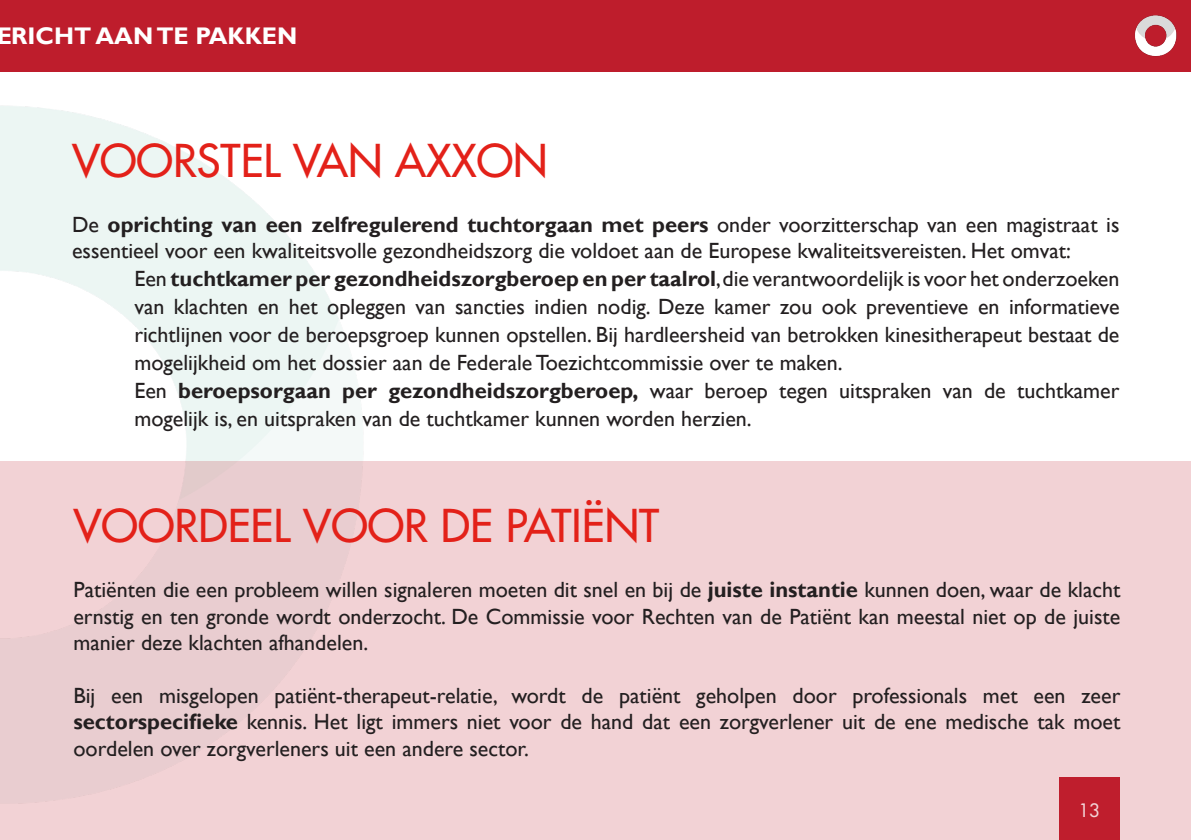
<style>
.page{position:relative;width:1191px;height:840px;background:#fff}
.page>*{position:absolute;margin:0;border:0;box-sizing:border-box;transform-origin:0 0}
.Kop_2{font:500 44px "Futura Std";color:#e32119}
.t1{font:700 24px "Gill Sans";color:#fff}
.tekst_11{font:22px/26.4px "Gill Sans";color:#231f20;text-align:justify}
.t2{font:500 18px "Futura Std";color:#fff}
.s1{font-weight:700}
</style>
<div class="page">
<div style="left:0;top:0;width:1191px;height:72px;background:#be1d2c"></div>
<img style="left:1134px;top:15px;width:43px;height:42px">
<div style="left:0;top:461px;width:1191px;height:378px;background:#f2d2d5"></div>
<p class="t1" style="left:-4px;top:21px;width:303px">ERICHT AAN TE PAKKEN</p>
<p class="Kop_2" style="left:72px;top:133px;width:477px">VOORSTEL VAN AXXON</p>
<p class="tekst_11" style="left:72px;top:211px;width:1049px">De <span class="s1">oprichting van een zelfregulerend tuchtorgaan met peers</span> onder voorzitterschap van een magistraat is essentieel voor een kwaliteitsvolle gezondheidszorg die voldoet aan de Europese kwaliteitsvereisten. Het omvat:</p>
<p class="tekst_11" style="left:134px;top:265px;width:986px;line-height:28px">Een <span class="s1">tuchtkamer per gezondheidszorgberoep en per taalrol</span>, die verantwoordelijk is voor het onderzoeken van klachten en het opleggen van sancties indien nodig. Deze kamer zou ook preventieve en informatieve richtlijnen voor de beroepsgroep kunnen opstellen. Bij hardleersheid van betrokken kinesitherapeut bestaat de mogelijkheid om het dossier aan de Federale Toezichtcommissie over te maken.</p>
<p class="tekst_11" style="left:134px;top:377px;width:986px;line-height:28px">Een <span class="s1">beroepsorgaan per gezondheidszorgberoep,</span> waar beroep tegen uitspraken van de tuchtkamer mogelijk is, en uitspraken van de tuchtkamer kunnen worden herzien.</p>
<p class="Kop_2" style="left:73px;top:498px;width:587px">VOORDEEL VOOR DE PATIËNT</p>
<p class="tekst_11" style="left:73px;top:576px;width:1048px">Patiënten die een probleem willen signaleren moeten dit snel en bij de <span class="s1">juiste instantie</span> kunnen doen, waar de klacht ernstig en ten gronde wordt onderzocht. De Commissie voor Rechten van de Patiënt kan meestal niet op de juiste manier deze klachten afhandelen.</p>
<p class="tekst_11" style="left:73px;top:682px;width:1048px">Bij een misgelopen patiënt-therapeut-relatie, wordt de patiënt geholpen door professionals met een zeer <span class="s1">sectorspecifieke</span> kennis. Het ligt immers niet voor de hand dat een zorgverlener uit de ene medische tak moet oordelen over zorgverleners uit een andere sector.</p>
<p class="t2" style="left:1079px;top:798px;width:22px">13</p>
</div>
